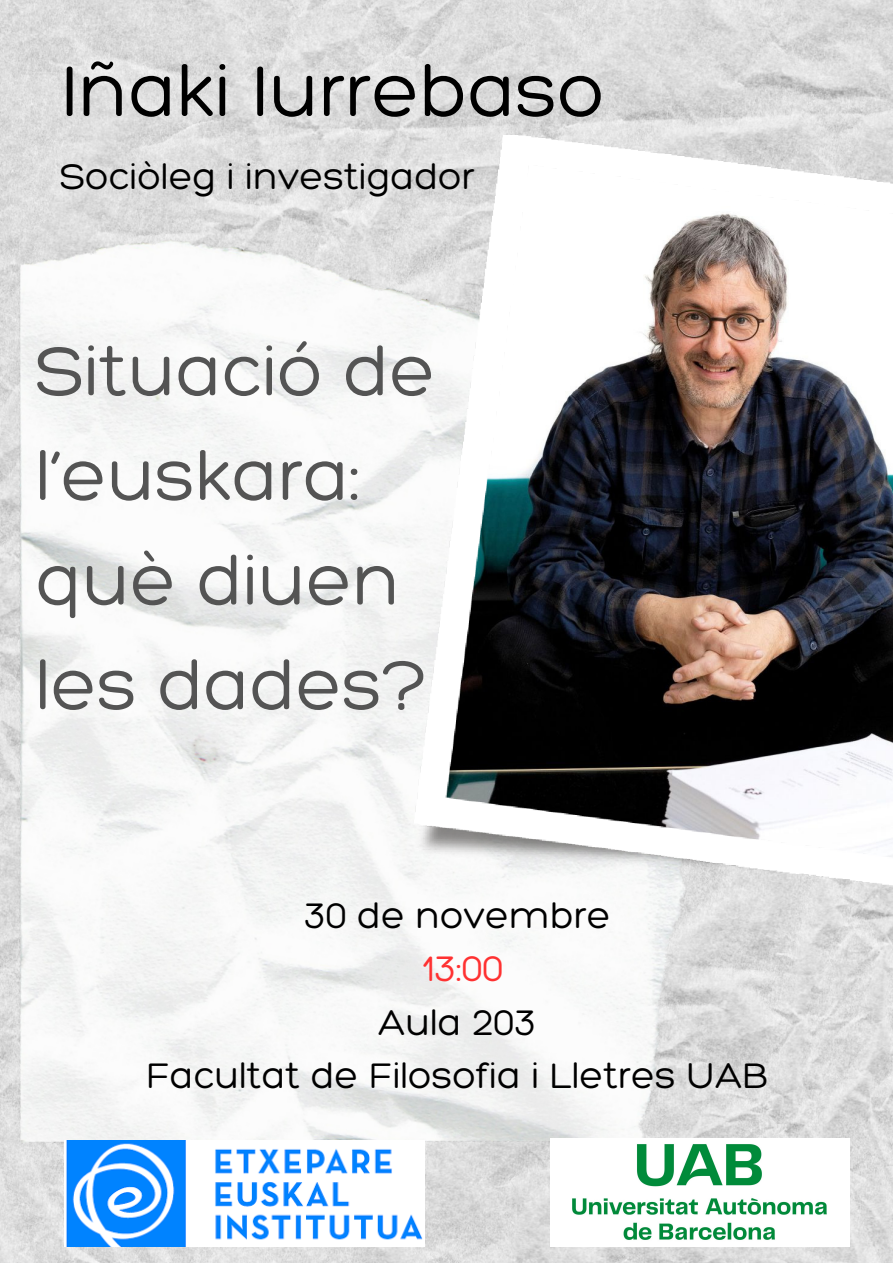
<style>
.page{position:relative;width:893px;height:1263px;background:#fff}
.page>*{position:absolute;margin:0;border:0;box-sizing:border-box;transform-origin:0 0}
.t1{font:300 77.78px "Hero";color:#000}
.t2{font:300 74.78px/104.6px "Hero";color:#545454}
.t3{font:300 38.62px "Hero";color:#000}
.t4{font:300 38.47px "Hero";color:#000}
.t5{font:300 38.47px "Hero";color:#ff3131}
</style>
<div class="page">
<img style="left:0;top:0;width:893px;height:1263px">
<img style="left:0;top:201px;width:813px;height:1045px">
<img style="left:415px;top:136px;width:478px;height:756px">
<img style="left:65px;top:1140px;width:359px;height:106px">
<img style="left:550px;top:1138px;width:299px;height:108px">
<p class="t1" style="left:61px;top:42px;width:545px">Iñaki Iurrebaso</p>
<p class="t3" style="left:60px;top:152px;width:416px">Sociòleg i investigador</p>
<p class="t2" style="left:36px;top:317px;width:401px">Situació de l’euskara: què diuen les dades?</p>
<p class="t4" style="left:304px;top:891px;width:308px">30 de novembre</p>
<p class="t5" style="left:422px;top:945px;width:83px">13:00</p>
<p class="t4" style="left:378px;top:998px;width:159px">Aula 203</p>
<p class="t4" style="left:146px;top:1051px;width:624px">Facultat de Filosofia i Lletres UAB</p>
</div>
